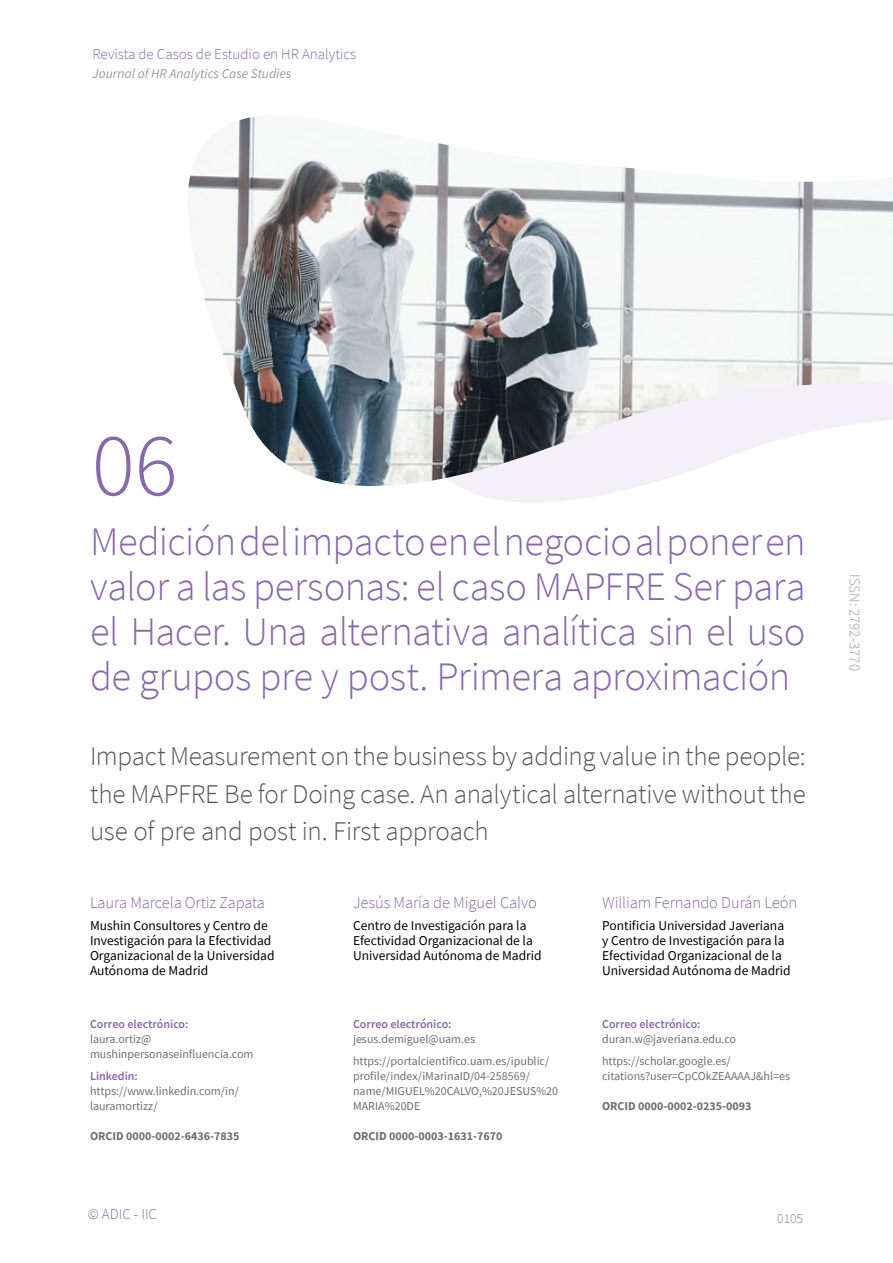
<style>
.page{position:relative;width:893px;height:1263px;background:#fff}
.page>*{position:absolute;margin:0;border:0;box-sizing:border-box;transform-origin:0 0}
.t1{font:300 90px "Source Sans Pro";color:#8968aa}
.t2{font:300 40.5px/45px "Source Sans Pro";letter-spacing:-.015em;color:#8968aa;text-align:justify}
.t3{font:300 27px/37.5px "Source Sans Pro";letter-spacing:-.01em;color:#575756;text-align:justify}
.t4{font:300 16.5px "Source Sans Pro";letter-spacing:-.005em;color:#8968aa}
.t5{font:300 15px "Source Sans Pro";color:#8968aa}
.t6{font:300 15px "Source Sans Pro";color:#9d9d9c}
.t7{font:13.5px/15px "Source Sans Pro";color:#000}
.t8{font:italic 13.5px "Source Sans Pro";color:#9d9d9c}
.t9{font:300 13.5px "Source Sans Pro";color:#878787}
.t10{font:12px/15px "Source Sans Pro";color:#706f6f}
.t11{font:700 12px "Source Sans Pro";color:#706f6f}
.t12{font:600 12px "Source Sans Pro";color:#8968aa}
</style>
<div class="page">
<svg style="left:462px;top:488px;width:169px;height:14px;fill:#f3f0f8"></svg>
<img style="left:188px;top:116px;width:705px;height:372px">
<p class="t5" style="left:93px;top:45px;width:265px">Revista de Casos de Estudio en HR Analytics</p>
<p class="t8" style="left:93px;top:65px;width:200px">Journal of HR Analytics Case Studies</p>
<h1 class="t1" style="left:92px;top:410px;width:87px">06</h1>
<h2 class="t2" style="left:90px;top:519px;width:717px">Medición del impacto en el negocio al poner en valor a las personas: el caso MAPFRE Ser para el Hacer. Una alternativa analítica sin el uso de grupos pre y post. Primera aproximación</h2>
<h3 class="t3" style="left:90px;top:737px;width:717px">Impact Measurement on the business by adding value in the people: the MAPFRE Be for Doing case. An analytical alternative without the use of pre and post in. First approach</h3>
<h3 class="t4" style="left:90px;top:892px;width:177px">Laura Marcela Ortiz Zapata</h3>
<p class="t7" style="left:90px;top:918px;width:186px">Mushin Consultores y Centro de<br>Investigación para la Efectividad<br>Organizacional de la Universidad<br>Autónoma de Madrid</p>
<p class="t12" style="left:90px;top:1016px;width:100px">Correo electrónico:</p>
<p class="t10" style="left:90px;top:1031px;width:165px">laura.ortiz@ mushinpersonaseinfluencia.com</p>
<p class="t12" style="left:90px;top:1068px;width:49px">Linkedin:</p>
<p class="t10" style="left:90px;top:1084px;width:150px">https://www.linkedin.com/in/ lauramortizz/</p>
<p class="t11" style="left:90px;top:1128px;width:151px">ORCID 0000-0002-6436-7835</p>
<p class="t5" style="left:88px;top:1205px;width:71px">© ADIC - IIC</p>
<h3 class="t4" style="left:353px;top:892px;width:185px">Jesús María de Miguel Calvo</h3>
<p class="t7" style="left:353px;top:918px;width:190px">Centro de Investigación para la<br>Efectividad Organizacional de la<br>Universidad Autónoma de Madrid</p>
<p class="t12" style="left:353px;top:1016px;width:100px">Correo electrónico:</p>
<p class="t10" style="left:353px;top:1027px;width:198px;line-height:22.5px">jesus.demiguel@uam.es https://portalcientifico.uam.es/ipublic/</p>
<p class="t10" style="left:353px;top:1069px;width:207px">profile/index/iMarinaID/04-258569/ name/MIGUEL%20CALVO,%20JESUS%20<br>MARIA%20DE</p>
<p class="t11" style="left:353px;top:1128px;width:151px">ORCID 0000-0003-1631-7670</p>
<h3 class="t4" style="left:602px;top:892px;width:197px">William Fernando Durán León</h3>
<p class="t7" style="left:602px;top:918px;width:190px">Pontificia Universidad Javeriana y Centro de Investigación para la Efectividad Organizacional de la Universidad Autónoma de Madrid</p>
<p class="t12" style="left:602px;top:1016px;width:100px">Correo electrónico:</p>
<p class="t10" style="left:602px;top:1027px;width:136px;line-height:22.5px">duran.w@javeriana.edu.co https://scholar.google.es/</p>
<p class="t10" style="left:602px;top:1069px;width:190px">citations?user=CpCOkZEAAAAJ&amp;hl=es</p>
<p class="t11" style="left:602px;top:1098px;width:151px">ORCID 0000-0002-0235-0093</p>
<p class="t9" style="left:777px;top:1210px;width:27px">0105</p>
<p class="t6" style="left:864px;top:574px;width:98px;rotate:90deg">ISSN: 2792-3770</p>
</div>
